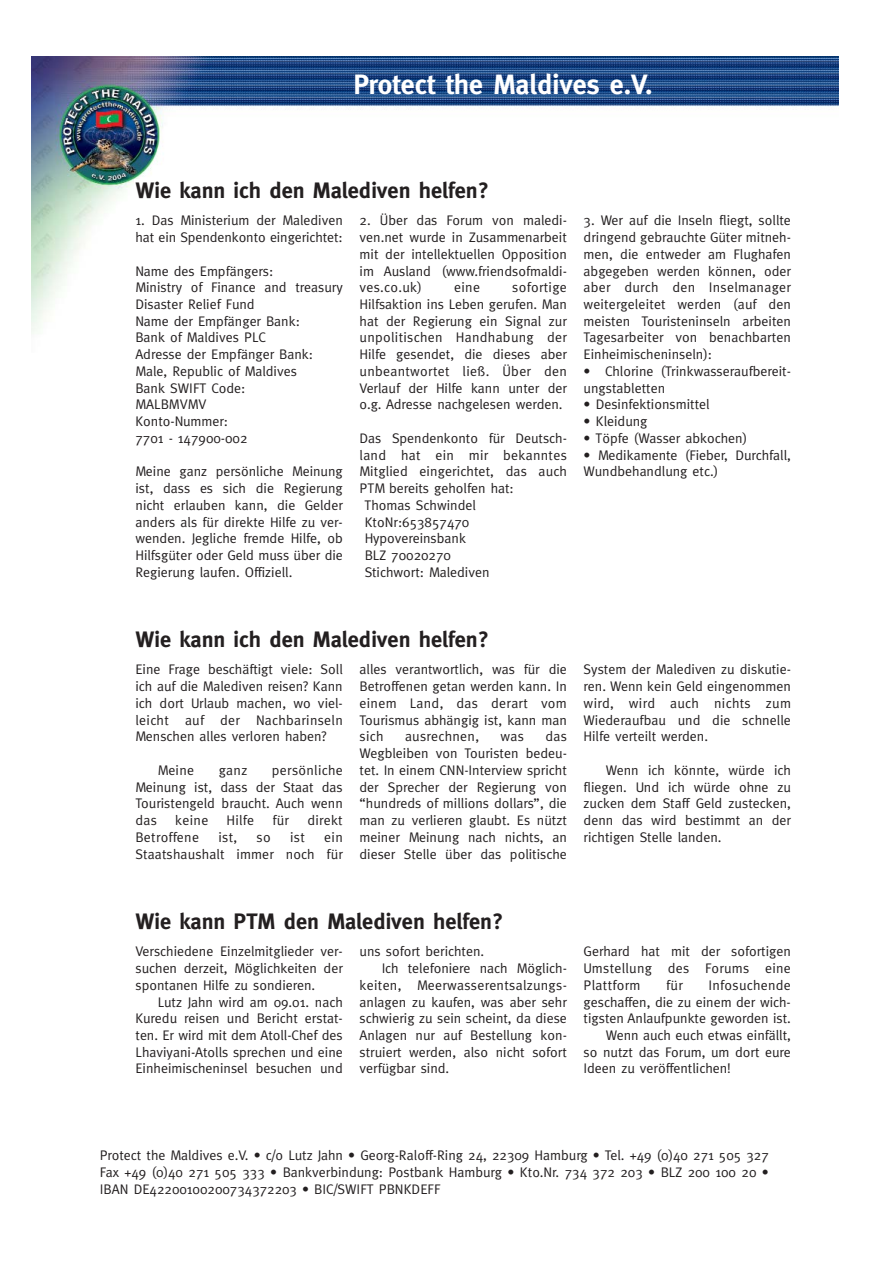
<style>
.page{position:relative;width:893px;height:1263px;background:#fff}
.page>*{position:absolute;margin:0;border:0;box-sizing:border-box;transform-origin:0 0}
.t1{font:700 27.9px "Meta";color:#fff}
.t2{font:700 22.35px "Meta";color:#231f20}
.t3{font:13.95px/16.8px "Meta";color:#231f20;text-align:justify}
.t4{font:13.95px "Meta";letter-spacing:.02em;color:#231f20}
</style>
<div class="page">
<img style="left:31px;top:56px;width:807px;height:278px">
<div style="left:134px;top:179px;width:586px;height:29px;background:#fff"></div>
<h1 class="t1" style="left:353px;top:73px;width:301px">Protect the Maldives e.V.</h1>
<h2 class="t2" style="left:135px;top:181px;width:355px">Wie kann ich den Malediven helfen?</h2>
<p class="t3" style="left:135px;top:213px;width:209px">1. Das Ministerium der Malediven hat ein Spendenkonto eingerichtet:</p>
<p class="t3" style="left:135px;top:263px;width:209px;text-align:left">Name des Empfängers:<br>Ministry of Finance and treasury<br>Disaster Relief Fund<br>Name der Empfänger Bank:<br>Bank of Maldives PLC<br>Adresse der Empfänger Bank:<br>Male, Republic of Maldives<br>Bank SWIFT Code:<br>MALBMVMV<br>Konto-Nummer:<br>7701 - 147900-002</p>
<p class="t3" style="left:135px;top:464px;width:209px">Meine ganz persönliche Meinung ist, dass es sich die Regierung nicht erlauben kann, die Gelder anders als für direkte Hilfe zu ver&shy;wenden. Jegliche fremde Hilfe, ob Hilfsgüter oder Geld muss über die Regierung laufen. Offiziell.</p>
<p class="t3" style="left:359px;top:213px;width:209px">2. Über das Forum von maledi&shy;ven.net wurde in Zusammenarbeit mit der intellektuellen Opposition im Ausland (www.friendsofmaldi&shy;ves.co.uk)</p>
<p class="t3" style="left:359px;top:280px;width:209px;text-indent:153px">sofortige Hilfsaktion ins Leben gerufen. Man hat der Regierung ein Signal zur unpolitischen Handhabung der Hilfe gesendet, die dieses aber unbeantwortet ließ. Über den Verlauf der Hilfe kann unter der o.g. Adresse nachgelesen werden.</p>
<p class="t3" style="left:359px;top:431px;width:209px">Das Spendenkonto für Deutsch-</p>
<p class="t4" style="left:359px;top:449px;width:209px">land hat ein mir bekanntes</p>
<p class="t3" style="left:359px;top:464px;width:209px">Mitglied eingerichtet, das auch</p>
<p class="t3" style="left:359px;top:481px;width:156px">PTM bereits geholfen hat:</p>
<p class="t3" style="left:364px;top:498px;width:113px">Thomas Schwindel</p>
<p class="t3" style="left:364px;top:514px;width:106px">KtoNr:653857470</p>
<p class="t3" style="left:364px;top:531px;width:103px">Hypovereinsbank</p>
<p class="t3" style="left:364px;top:548px;width:88px">BLZ 70020270</p>
<p class="t3" style="left:364px;top:565px;width:126px">Stichwort: Malediven</p>
<p class="t3" style="left:454px;top:280px;width:27px">eine</p>
<p class="t3" style="left:583px;top:213px;width:209px">3. Wer auf die Inseln fliegt, sollte dringend gebrauchte Güter mitneh&shy;men, die entweder am Flughafen abgegeben werden können, oder aber durch den Inselmanager weitergeleitet werden (auf den meisten Touristeninseln arbeiten Tagesarbeiter von benachbarten Einheimischeninseln):</p>
<p class="t3" style="left:583px;top:364px;width:209px">• Chlorine (Trinkwasseraufbereit&shy;ungstabletten</p>
<p class="t3" style="left:583px;top:397px;width:127px">• Desinfektionsmittel</p>
<p class="t3" style="left:583px;top:414px;width:65px">• Kleidung</p>
<p class="t3" style="left:583px;top:431px;width:165px">• Töpfe (Wasser abkochen)</p>
<p class="t3" style="left:583px;top:447px;width:209px">• Medikamente (Fieber, Durchfall,<br>Wundbehandlung etc.)</p>
<h2 class="t2" style="left:135px;top:631px;width:355px">Wie kann ich den Malediven helfen?</h2>
<p class="t3" style="left:135px;top:662px;width:209px">Eine Frage beschäftigt viele: Soll ich auf die Malediven reisen? Kann ich dort Urlaub machen, wo viel&shy;leicht auf der Nachbarinseln Menschen alles verloren haben?</p>
<p class="t3" style="left:158px;top:763px;width:38px">Meine</p>
<p class="t3" style="left:219px;top:763px;width:30px">ganz</p>
<p class="t3" style="left:135px;top:763px;width:209px;text-indent:136px">persönliche Meinung ist, dass der Staat das Touristengeld braucht. Auch wenn das</p>
<p class="t3" style="left:175px;top:813px;width:35px">keine</p>
<p class="t3" style="left:227px;top:813px;width:29px">Hilfe</p>
<p class="t3" style="left:272px;top:813px;width:18px">für</p>
<p class="t3" style="left:307px;top:813px;width:37px">direkt</p>
<p class="t4" style="left:135px;top:832px;width:65px">Betroffene</p>
<p class="t3" style="left:218px;top:830px;width:20px">ist,</p>
<p class="t3" style="left:256px;top:830px;width:16px">so</p>
<p class="t3" style="left:290px;top:830px;width:16px">ist</p>
<p class="t3" style="left:135px;top:830px;width:209px;text-align:right">ein<br>Staatshaushalt immer noch für</p>
<p class="t3" style="left:359px;top:662px;width:209px">alles verantwortlich, was für die Betroffenen getan werden kann. In einem Land, das derart vom Tourismus abhängig ist, kann man sich</p>
<p class="t3" style="left:359px;top:729px;width:209px;text-indent:186px">das Wegbleiben von Touristen bedeu&shy;tet. In einem CNN-Interview spricht der Sprecher der Regierung von “hundreds of millions dollars”, die man zu verlieren glaubt. Es nützt meiner Meinung nach nichts, an dieser Stelle über das politische</p>
<p class="t4" style="left:405px;top:731px;width:76px">ausrechnen,</p>
<p class="t3" style="left:500px;top:729px;width:25px">was</p>
<p class="t3" style="left:583px;top:662px;width:209px">System der Malediven zu diskutie&shy;ren. Wenn kein Geld eingenommen wird, wird auch nichts zum Wiederaufbau und die schnelle Hilfe verteilt werden.</p>
<p class="t3" style="left:583px;top:763px;width:209px;text-indent:22px">Wenn ich könnte, würde ich fliegen. Und ich würde ohne zu zucken dem Staff Geld zustecken, denn das wird bestimmt an der richtigen Stelle landen.</p>
<h2 class="t2" style="left:135px;top:912px;width:369px">Wie kann PTM den Malediven helfen?</h2>
<p class="t3" style="left:135px;top:944px;width:209px">Verschiedene Einzelmitglieder ver&shy;suchen derzeit, Möglichkeiten der spontanen Hilfe zu sondieren.</p>
<p class="t3" style="left:135px;top:994px;width:209px;text-indent:22px">Lutz Jahn wird am 09.01. nach Kuredu reisen und Bericht erstat&shy;ten. Er wird mit dem Atoll-Chef des Lhaviyani-Atolls sprechen und eine Einheimischeninsel besuchen und</p>
<p class="t3" style="left:359px;top:944px;width:126px">uns sofort berichten.</p>
<p class="t3" style="left:382px;top:961px;width:187px">Ich telefoniere nach Möglich-</p>
<p class="t4" style="left:359px;top:980px;width:209px">keiten, Meerwasserentsalzungs-</p>
<p class="t3" style="left:359px;top:994px;width:209px">anlagen zu kaufen, was aber sehr</p>
<p class="t3" style="left:359px;top:1011px;width:209px">schwierig zu sein scheint, da diese</p>
<p class="t3" style="left:359px;top:1028px;width:209px">Anlagen nur auf Bestellung kon-</p>
<p class="t3" style="left:359px;top:1045px;width:209px">struiert werden, also nicht sofort</p>
<p class="t3" style="left:359px;top:1061px;width:91px">verfügbar sind.</p>
<p class="t3" style="left:583px;top:944px;width:209px">Gerhard hat mit der sofortigen Umstellung des Forums eine Plattform</p>
<p class="t3" style="left:666px;top:978px;width:18px">für</p>
<p class="t4" style="left:708px;top:980px;width:84px">Infosuchende</p>
<p class="t3" style="left:583px;top:994px;width:209px">geschaffen, die zu einem der wich-</p>
<p class="t3" style="left:583px;top:1011px;width:209px">tigsten Anlaufpunkte geworden ist.</p>
<p class="t3" style="left:605px;top:1028px;width:187px">Wenn auch euch etwas einfällt,</p>
<p class="t3" style="left:583px;top:1045px;width:209px">so nutzt das Forum, um dort eure</p>
<p class="t3" style="left:583px;top:1061px;width:149px">Ideen zu veröffentlichen!</p>
<p class="t3" style="left:100px;top:1148px;width:670px">Protect the Maldives e.V. • c/o Lutz Jahn • Georg-Raloff-Ring 24, 22309 Hamburg • Tel. +49 (0)40 271 505 327<br>Fax +49 (0)40 271 505 333 • Bankverbindung: Postbank Hamburg • Kto.Nr. 734 372 203 • BLZ 200 100 20 • IBAN DE42200100200734372203 • BIC/SWIFT PBNKDEFF</p>
</div>
